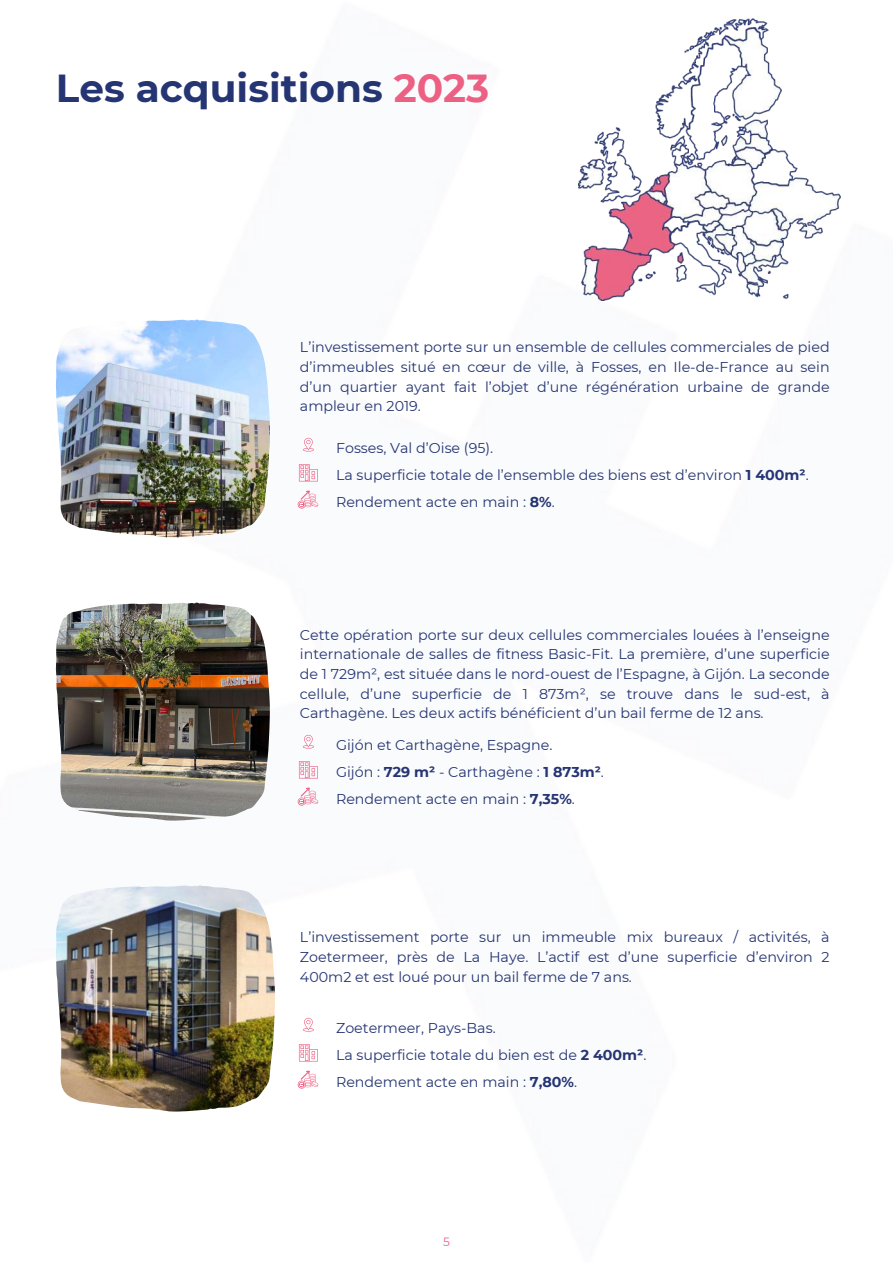
<style>
.page{position:relative;width:893px;height:1263px;background:#fff}
.page>*{position:absolute;margin:0;border:0;box-sizing:border-box;transform-origin:0 0}
.t1{font:700 39px "Montserrat";color:#253573}
.t2{font:14.25px/19.6px "Montserrat";color:#253573;text-align:justify}
.t3{font:12px "Montserrat";color:#ec6083}
.s1{color:#ec6083}
.s2{font-weight:700}
</style>
<div class="page">
<img style="left:578px;top:19px;width:262px;height:281px">
<img style="left:56px;top:319px;width:214px;height:218px">
<img style="left:56px;top:603px;width:214px;height:217px">
<img style="left:56px;top:885px;width:219px;height:226px">
<svg style="left:298px;top:787px;width:20px;height:18px"></svg>
<svg style="left:303px;top:735px;width:11px;height:13px"></svg>
<svg style="left:299px;top:761px;width:19px;height:17px"></svg>
<svg style="left:298px;top:1070px;width:20px;height:18px"></svg>
<svg style="left:303px;top:1018px;width:11px;height:13px"></svg>
<svg style="left:299px;top:1044px;width:19px;height:17px"></svg>
<svg style="left:298px;top:490px;width:20px;height:18px"></svg>
<svg style="left:303px;top:438px;width:11px;height:13px"></svg>
<svg style="left:299px;top:464px;width:19px;height:17px"></svg>
<div style="left:769px;top:19px;width:22px;height:27px;background:#fff"></div>
<h1 class="t1" style="left:56px;top:64px;width:435px">Les acquisitions <span class="s1">2023</span></h1>
<p class="t2" style="left:300px;top:337px;width:531px">L’investissement porte sur un ensemble de cellules commerciales de pied d’immeubles situé en cœur de ville, à Fosses, en Ile-de-France au sein d’un quartier ayant fait l’objet d’une régénération urbaine de grande ampleur en 2019.</p>
<p class="t2" style="left:336px;top:435px;width:474px;line-height:27px;text-align:left">Fosses, Val d’Oise (95).<br>La superficie totale de l’ensemble des biens est d’environ <span class="s2">1 400m²</span>.<br>Rendement acte en main : <span class="s2">8%</span>.</p>
<p class="t2" style="left:300px;top:625px;width:531px">Cette opération porte sur deux cellules commerciales louées à l’enseigne internationale de salles de fitness Basic-Fit. La première, d’une superficie de 1 729m², est située dans le nord-ouest de l’Espagne, à Gijón. La seconde cellule, d’une superficie de 1 873m², se trouve dans le sud-est, à Carthagène. Les deux actifs bénéficient d’un bail ferme de 12 ans.</p>
<p class="t2" style="left:336px;top:732px;width:269px;line-height:27px;text-align:left">Gijón et Carthagène, Espagne.<br>Gijón : <span class="s2">729 m²</span> - Carthagène : <span class="s2">1 873m²</span>.<br>Rendement acte en main : <span class="s2">7,35%</span>.</p>
<p class="t2" style="left:300px;top:927px;width:531px">L’investissement porte sur un immeuble mix bureaux / activités, à Zoetermeer, près de La Haye. L’actif est d’une superficie d’environ 2<br>400m2 et est loué pour un bail ferme de 7 ans.</p>
<p class="t2" style="left:336px;top:1015px;width:312px;line-height:27px;text-align:left">Zoetermeer, Pays-Bas.<br>La superficie totale du bien est de <span class="s2">2 400m²</span>.<br>Rendement acte en main : <span class="s2">7,80%</span>.</p>
<p class="t3" style="left:443px;top:1234px;width:8px">5</p>
</div>
